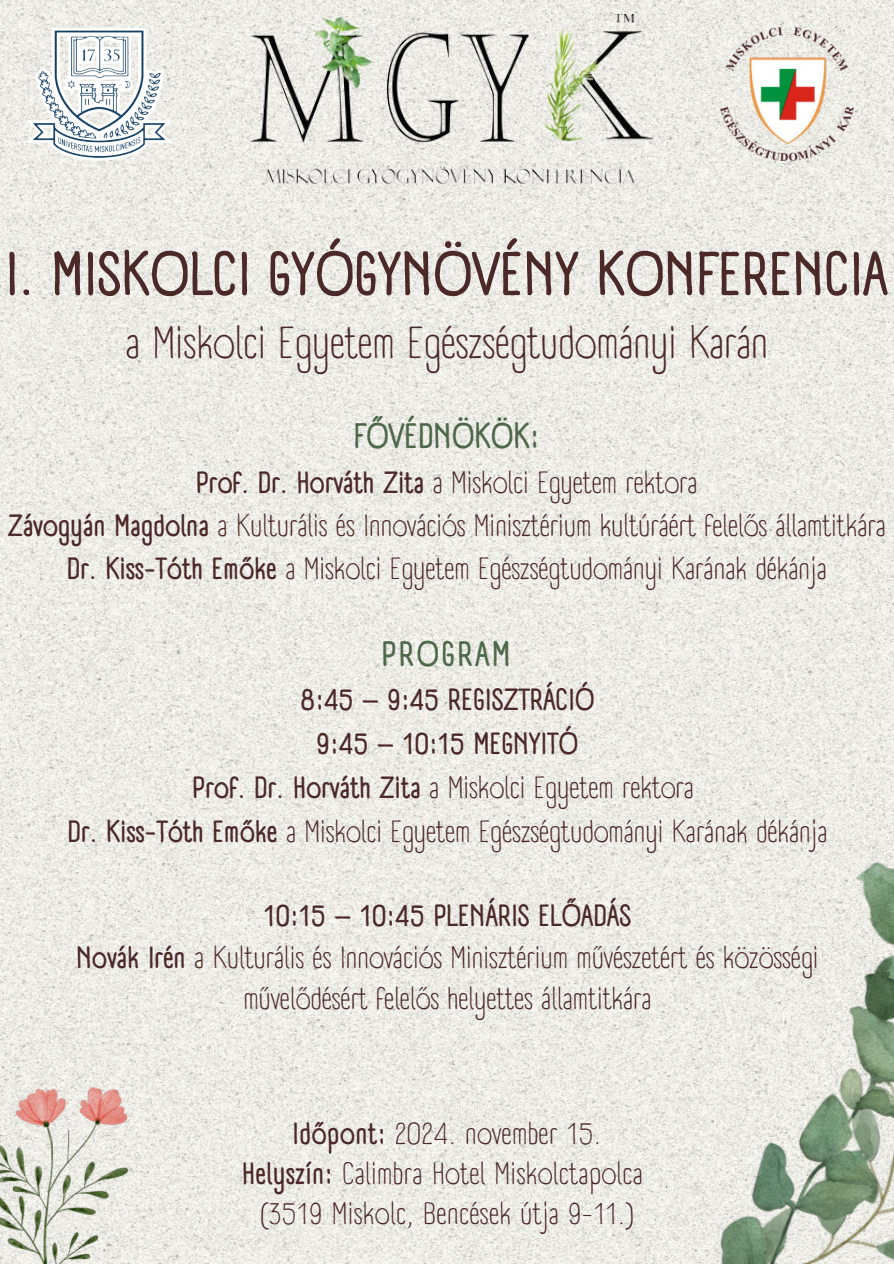
<style>
.page{position:relative;width:894px;height:1264px;background:#fff}
.page>*{position:absolute;margin:0;border:0;box-sizing:border-box;transform-origin:0 0}
.t1{font:700 60.3px "A Day Without Sun Text";color:#4c2929}
.t2{font:43.8px "A Day Without Sun Text";color:#4c2929}
.t3{font:700 34.5px "A Day Without Sun Text";color:#4e684b}
.t4{font:700 34.5px "A Day Without Sun Text";letter-spacing:.07em;color:#4e684b}
.t5{font:30px/42.8px "A Day Without Sun Text";color:#4c2929;text-align:center}
.t6{font:700 30px/43.8px "A Day Without Sun Text";color:#4c2929;text-align:center}
.s1{font-weight:700}
.s2{font-weight:400}
</style>
<div class="page">
<img style="left:0;top:0;width:893px;height:1263px">
<img style="left:584px;top:963px;width:169px;height:60px">
<img style="left:753px;top:721px;width:140px;height:302px">
<img style="left:557px;top:1023px;width:336px;height:240px">
<img style="left:0;top:1077px;width:174px;height:186px">
<img style="left:227px;top:0;width:439px;height:201px">
<img style="left:720px;top:28px;width:132px;height:133px">
<svg style="left:24px;top:28px;width:150px;height:133px"></svg>
<h1 class="t1" style="left:6px;top:230px;width:883px">I. MISKOLCI GYÓGYNÖVÉNY KONFERENCIA</h1>
<h2 class="t2" style="left:125px;top:310px;width:644px">a Miskolci Egyetem Egészségtudományi Karán</h2>
<p class="t3" style="left:353px;top:411px;width:187px">FŐVÉDNÖKÖK:</p>
<p class="t5" style="left:8px;top:463px;width:879px"><span class="s1">Prof. Dr. Horváth Zita</span> a Miskolci Egyetem rektora<br><span class="s1">Závogyán Magdolna</span> a Kulturális és Innovációs Minisztérium kultúráért felelős államtitkára<br><span class="s1">Dr. Kiss-Tóth Emőke</span> a Miskolci Egyetem Egészségtudományi Karának dékánja</p>
<p class="t4" style="left:382px;top:629px;width:130px">PROGRAM</p>
<p class="t6" style="left:67px;top:679px;width:761px">8:45 – 9:45 REGISZTRÁCIÓ<br>9:45 – 10:15 MEGNYITÓ<br>Prof. Dr. Horváth Zita <span class="s2">a Miskolci Egyetem rektora<br></span>Dr. Kiss-Tóth Emőke <span class="s2">a Miskolci Egyetem Egészségtudományi Karának dékánja</span></p>
<p class="t5" style="left:76px;top:896px;width:743px;line-height:41.5px"><span class="s1">10:15 – 10:45 PLENÁRIS ELŐADÁS<br>Novák Irén</span> a Kulturális és Innovációs Minisztérium művészetért és közösségi művelődésért felelős helyettes államtitkára</p>
<p class="t5" style="left:242px;top:1114px;width:402px;line-height:40px"><span class="s1">Időpont:</span> 2024. november 15.<br><span class="s1">Helyszín:</span> Calimbra Hotel Miskolctapolca (3519 Miskolc, Bencések útja 9-11.)</p>
</div>
